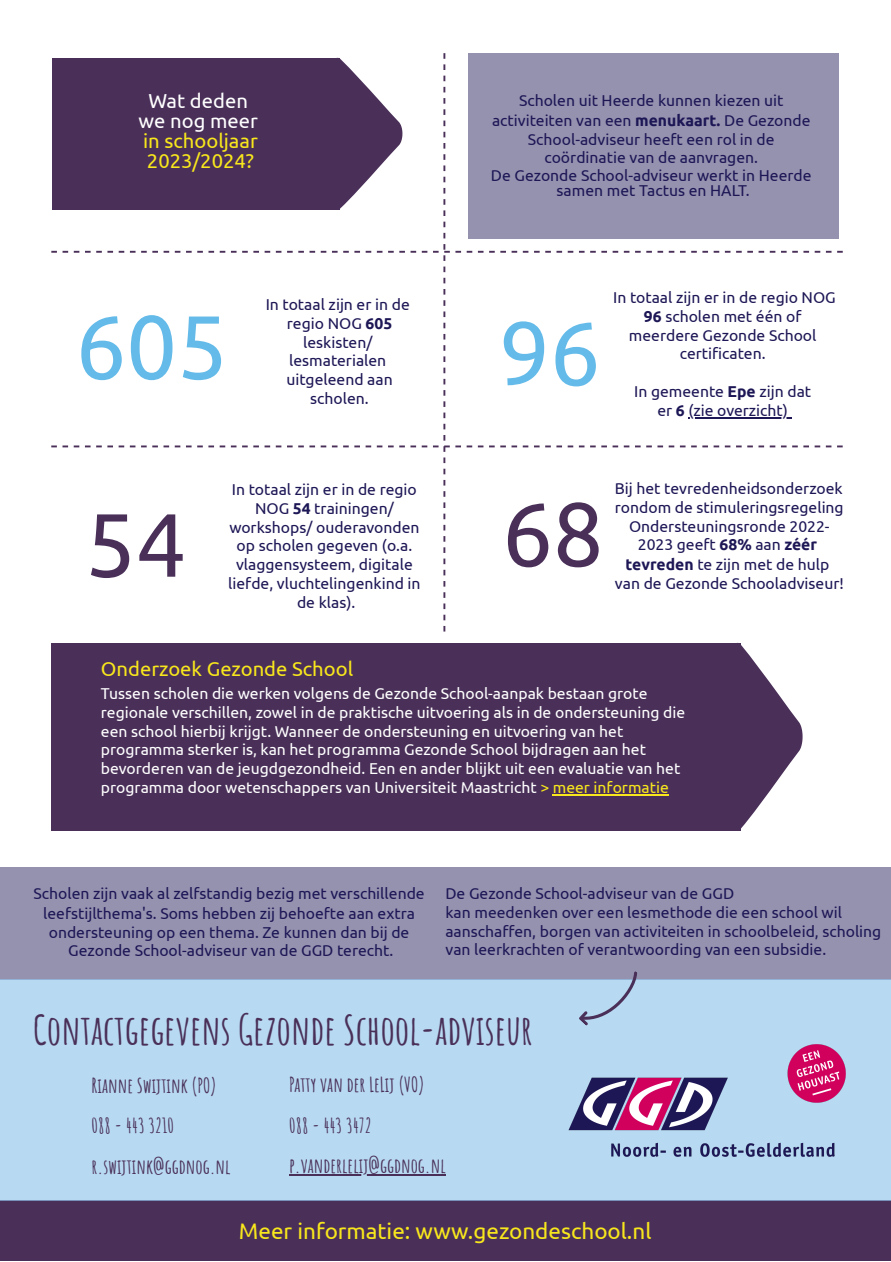
<style>
.page{position:relative;width:891px;height:1262px;background:#fff}
.page>*{position:absolute;margin:0;border:0;box-sizing:border-box;transform-origin:0 0}
.t1{font:89.85px "Ubuntu";color:#64bbe9}
.t2{font:89.85px "Ubuntu";color:#4a3059}
.t3{font:700 40.35px "Amatic SC";color:#4a3059}
.t4{font:22.5px "Ubuntu";color:#f8e71c}
.t5{font:700 20.25px "Amatic SC";color:#4a3059}
.t6{font:20.25px "Ubuntu";color:#f8e71c}
.t7{font:20.25px "Ubuntu";color:#fff}
.t8{font:15.75px/18.9px "Ubuntu";color:#1d1756;text-align:center}
.t9{font:15.75px/18.9px "Ubuntu";color:#fff}
.t10{font:15.3px/15.3px "Ubuntu";color:#1d1756;text-align:center}
.s1{font-weight:700}
.s2{color:#f8e71c}
</style>
<div class="page">
<div style="left:0;top:867px;width:891px;height:112px;background:#9592af"></div>
<div style="left:468px;top:53px;width:370px;height:185px;background:#9592af"></div>
<div style="left:0;top:1200px;width:891px;height:60px;background:#4a3059"></div>
<div style="left:0;top:979px;width:891px;height:221px;background:#b7d9f1"></div>
<svg style="left:340px;top:58px;width:62px;height:151px"></svg>
<div style="left:52px;top:58px;width:288px;height:152px;background:#4a3059"></div>
<svg style="left:51px;top:251px;width:6px;height:2px"></svg>
<svg style="left:85px;top:251px;width:28px;height:2px"></svg>
<svg style="left:130px;top:251px;width:28px;height:2px"></svg>
<svg style="left:186px;top:251px;width:28px;height:2px"></svg>
<svg style="left:231px;top:251px;width:28px;height:2px"></svg>
<svg style="left:287px;top:251px;width:17px;height:2px"></svg>
<svg style="left:332px;top:251px;width:28px;height:2px"></svg>
<svg style="left:388px;top:251px;width:17px;height:2px"></svg>
<svg style="left:478px;top:251px;width:28px;height:2px"></svg>
<svg style="left:534px;top:251px;width:17px;height:2px"></svg>
<svg style="left:579px;top:251px;width:28px;height:2px"></svg>
<svg style="left:635px;top:251px;width:17px;height:2px"></svg>
<svg style="left:680px;top:251px;width:28px;height:2px"></svg>
<svg style="left:725px;top:251px;width:28px;height:2px"></svg>
<svg style="left:781px;top:251px;width:28px;height:2px"></svg>
<svg style="left:826px;top:251px;width:17px;height:2px"></svg>
<svg style="left:51px;top:445px;width:17px;height:2px"></svg>
<svg style="left:85px;top:445px;width:28px;height:2px"></svg>
<svg style="left:141px;top:445px;width:17px;height:2px"></svg>
<svg style="left:186px;top:445px;width:28px;height:2px"></svg>
<svg style="left:242px;top:445px;width:17px;height:2px"></svg>
<svg style="left:287px;top:445px;width:28px;height:2px"></svg>
<svg style="left:332px;top:445px;width:28px;height:2px"></svg>
<svg style="left:388px;top:445px;width:17px;height:2px"></svg>
<svg style="left:489px;top:445px;width:17px;height:2px"></svg>
<svg style="left:534px;top:445px;width:28px;height:2px"></svg>
<svg style="left:579px;top:445px;width:28px;height:2px"></svg>
<svg style="left:635px;top:445px;width:28px;height:2px"></svg>
<svg style="left:680px;top:445px;width:28px;height:2px"></svg>
<svg style="left:736px;top:445px;width:17px;height:2px"></svg>
<svg style="left:781px;top:445px;width:28px;height:2px"></svg>
<svg style="left:837px;top:445px;width:6px;height:2px"></svg>
<svg style="left:443px;top:53px;width:2px;height:17px"></svg>
<svg style="left:443px;top:98px;width:2px;height:28px"></svg>
<svg style="left:443px;top:143px;width:2px;height:28px"></svg>
<svg style="left:443px;top:199px;width:2px;height:17px"></svg>
<svg style="left:433px;top:244px;width:28px;height:28px"></svg>
<svg style="left:443px;top:300px;width:2px;height:17px"></svg>
<svg style="left:443px;top:345px;width:2px;height:28px"></svg>
<svg style="left:443px;top:390px;width:2px;height:28px"></svg>
<svg style="left:433px;top:435px;width:28px;height:28px"></svg>
<svg style="left:443px;top:491px;width:2px;height:28px"></svg>
<svg style="left:443px;top:547px;width:2px;height:17px"></svg>
<svg style="left:443px;top:592px;width:2px;height:28px"></svg>
<img style="left:568px;top:1044px;width:278px;height:113px">
<svg style="left:578px;top:971px;width:67px;height:55px"></svg>
<hr style="left:688px;top:417px;width:100px;height:2px;background:#1d1756">
<div style="left:51px;top:643px;width:690px;height:188px;background:#4a3059"></div>
<svg style="left:741px;top:645px;width:62px;height:184px"></svg>
<hr style="left:553px;top:794px;width:116px;height:1px;background:#f8e71c">
<hr style="left:289px;top:1174px;width:157px;height:1px;background:#4a3059">
<p class="t7" style="left:148px;top:89px;width:101px">Wat deden</p>
<p class="t7" style="left:139px;top:109px;width:121px">we nog meer</p>
<p class="t6" style="left:143px;top:129px;width:116px">in schooljaar</p>
<p class="t6" style="left:147px;top:149px;width:109px">2023/2024?</p>
<p class="t1" style="left:76px;top:295px;width:153px">605</p>
<p class="t8" style="left:266px;top:294px;width:146px">In totaal zijn er in de regio NOG <span class="s1">605</span></p>
<p class="t8" style="left:303px;top:332px;width:71px">leskisten/</p>
<p class="t8" style="left:289px;top:350px;width:99px">lesmaterialen</p>
<p class="t8" style="left:286px;top:369px;width:108px">uitgeleend aan scholen.</p>
<p class="t2" style="left:85px;top:493px;width:103px">54</p>
<p class="t8" style="left:228px;top:479px;width:194px">In totaal zijn er in de regio<br>NOG <span class="s1">54</span> trainingen/ workshops/ ouderavonden op scholen gegeven (o.a. vlaggensysteem, digitale liefde, vluchtelingenkind in de klas).</p>
<p class="t6" style="left:101px;top:656px;width:254px">Onderzoek Gezonde School</p>
<p class="t8" style="left:492px;top:91px;width:320px">Scholen uit Heerde kunnen kiezen uit activiteiten van een <span class="s1">menukaart.</span> De Gezonde School-adviseur heeft een rol in de coördinatie van de aanvragen.</p>
<p class="t8" style="left:491px;top:167px;width:322px;line-height:15.8px">De Gezonde School-adviseur werkt in Heerde samen met Tactus en HALT.</p>
<p class="t10" style="left:477px;top:99px;width:286px"><span class="s1">menukaart</span> aangeven met welk thema ze aan de slag willen/ welk aanbod ze willen afnemen. Bij de GGD is de <span class="s1">leskist </span>mediawijsheid/ pesten, <span class="s1">advies</span> roken/ alcohol/ mediawijsheid en <span class="s1">gastles</span> Je lijf en zo en voeding aangevraagd.</p>
<p class="t1" style="left:499px;top:301px;width:103px">96</p>
<p class="t8" style="left:613px;top:288px;width:224px">In totaal zijn er in de regio NOG</p>
<p class="t8" style="left:629px;top:307px;width:189px;line-height:18.5px"><span class="s1">96</span> scholen met één of meerdere Gezonde School certificaten.</p>
<p class="t8" style="left:634px;top:382px;width:179px">In gemeente <span class="s1">Epe</span> zijn dat</p>
<p class="t8" style="left:657px;top:401px;width:132px">er <span class="s1">6</span> (zie overzicht)</p>
<p class="t2" style="left:502px;top:482px;width:103px">68</p>
<p class="t8" style="left:615px;top:479px;width:230px">Bij het tevredenheidsonderzoek rondom de stimuleringsregeling<br>Ondersteuningsronde 2022-<br>2023 geeft <span class="s1">68%</span> aan <span class="s1">zéér tevreden</span> te zijn met de hulp van de Gezonde Schooladviseur!</p>
<p class="t9" style="left:101px;top:683px;width:586px">Tussen scholen die werken volgens de Gezonde School-aanpak bestaan grote regionale verschillen, zowel in de praktische uitvoering als in de ondersteuning die een school hierbij krijgt. Wanneer de ondersteuning en uitvoering van het programma sterker is, kan het programma Gezonde School bijdragen aan het bevorderen van de jeugdgezondheid. Een en ander blijkt uit een evaluatie van het programma door wetenschappers van Universiteit Maastricht <span class="s2">&gt; meer informatie</span></p>
<p class="t8" style="left:33px;top:884px;width:393px">Scholen zijn vaak al zelfstandig bezig met verschillende leefstijlthema's. Soms hebben zij behoefte aan extra ondersteuning op een thema. Ze kunnen dan bij de Gezonde School-adviseur van de GGD terecht.</p>
<p class="t8" style="left:445px;top:883px;width:290px">De Gezonde School-adviseur van de GGD</p>
<p class="t8" style="left:445px;top:903px;width:437px;line-height:18.5px;text-align:left">kan meedenken over een lesmethode die een school wil aanschaffen, borgen van activiteiten in schoolbeleid, scholing van leerkrachten of verantwoording van een subsidie.</p>
<p class="t3" style="left:33px;top:1003px;width:501px">Contactgegevens Gezonde School-adviseur</p>
<p class="t5" style="left:92px;top:1072px;width:127px">Rianne Swijtink (PO)</p>
<p class="t5" style="left:92px;top:1112px;width:84px">088 - 443 3210</p>
<p class="t5" style="left:92px;top:1153px;width:141px">r.swijtink@ggdnog.nl</p>
<p class="t5" style="left:289px;top:1071px;width:137px">Patty van der LeLij (VO)</p>
<p class="t5" style="left:289px;top:1112px;width:84px">088 - 443 3472</p>
<p class="t5" style="left:289px;top:1152px;width:158px">p.vanderlelij@ggdnog.nl</p>
<p class="t4" style="left:239px;top:1217px;width:414px">Meer informatie: www.gezondeschool.nl</p>
</div>
